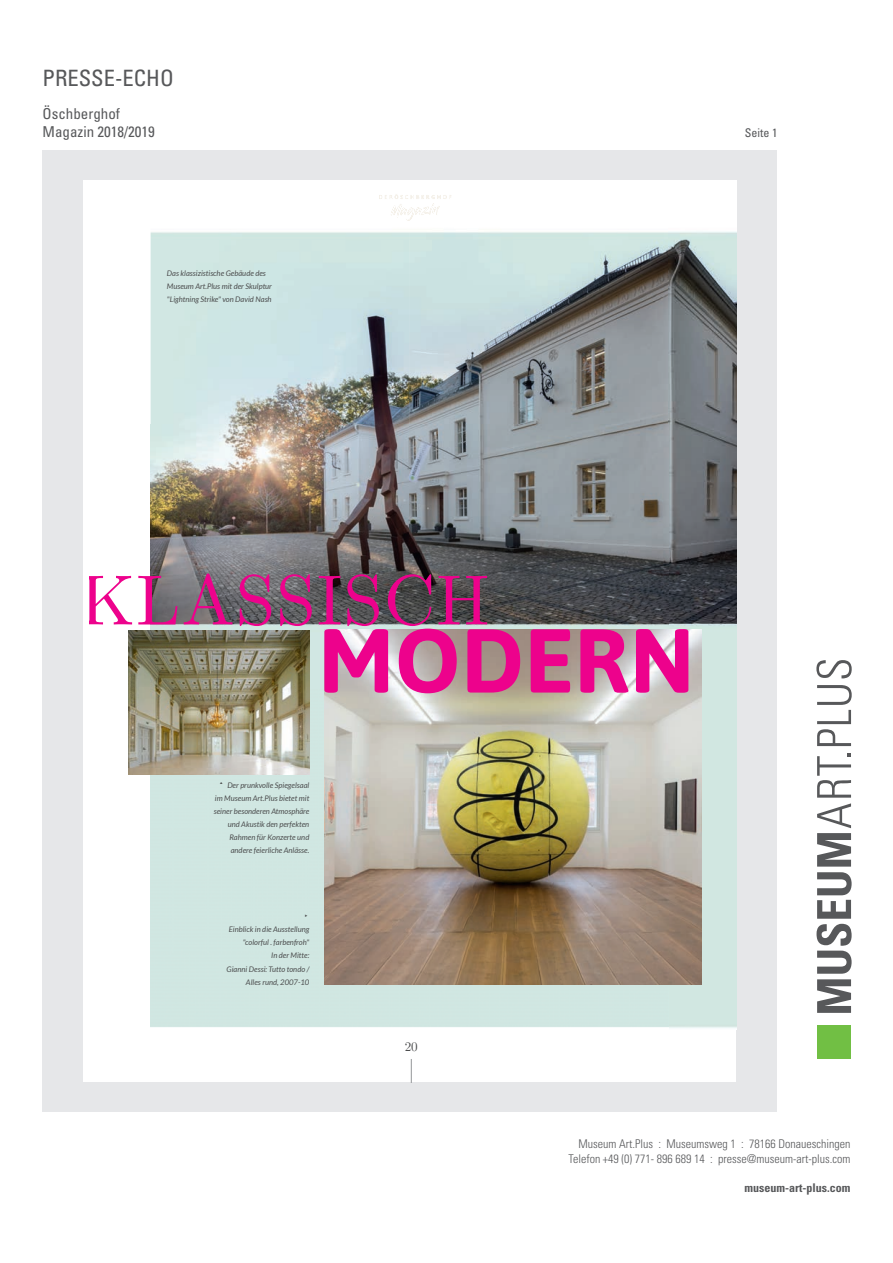
<style>
.page{position:relative;width:893px;height:1263px;background:#fff}
.page>*{position:absolute;margin:0;border:0;box-sizing:border-box;transform-origin:0 0}
.t1{font:700 103.95px "Jaldi";letter-spacing:.005em;color:#ed028c}
.t2{font:71.25px "LM Roman 10";letter-spacing:.015em;color:#ed028c}
.t3{font:condensed 22.5px "Univers";color:#57585a}
.t4{font:condensed 15px/18px "Univers";color:#57585a}
.t5{font:13.2px "LM Roman 10";color:#4b4c4d}
.t6{font:300 condensed 12px/14.4px "Univers";color:#57585a;text-align:right}
.t7{font:700 condensed 12px "Univers";color:#57585a}
.t8{font:condensed 12px "Univers";color:#57585a}
.t9{font:italic 7.65px/13.2px "Lato";color:#4b4c4d;text-align:right}
</style>
<div class="page">
<div style="left:43px;top:151px;width:734px;height:961px;background:#e6e7e9"></div>
<svg style="left:816px;top:753px;width:36px;height:260px"></svg>
<svg style="left:817px;top:685px;width:35px;height:61px"></svg>
<svg style="left:816px;top:660px;width:36px;height:19px"></svg>
<div style="left:817px;top:1025px;width:34px;height:34px;background:#71bf44"></div>
<div style="left:84px;top:181px;width:652px;height:901px;background:#fff"></div>
<svg style="left:411px;top:1059px;width:1px;height:23px"></svg>
<img style="left:151px;top:231px;width:585px;height:797px">
<svg style="left:379px;top:194px;width:72px;height:27px"></svg>
<img style="left:325px;top:630px;width:377px;height:355px">
<img style="left:129px;top:631px;width:180px;height:143px">
<h3 class="t3" style="left:43px;top:64px;width:133px">PRESSE-ECHO</h3>
<h3 class="t4" style="left:43px;top:104px;width:114px">Öschberghof<br>Magazin 2018/2019</h3>
<p class="t9" style="left:167px;top:266px;width:107px;text-align:left">Das klassizistische Gebäude des<br>Museum Art.Plus mit der Skulptur "Lightning Strike" von David Nash</p>
<h3 class="t8" style="left:745px;top:125px;width:34px">Seite 1</h3>
<h2 class="t2" style="left:80px;top:544px;width:411px">KLASSISCH</h2>
<h1 class="t1" style="left:318px;top:596px;width:378px">MODERN</h1>
<p class="t9" style="left:214px;top:778px;width:97px">Der prunkvolle Spiegelsaal<br>im Museum Art.Plus bietet mit seiner besonderen Atmosphäre und Akustik den perfekten<br>Rahmen für Konzerte und andere feierliche Anlässe.</p>
<p class="t9" style="left:227px;top:923px;width:84px">Einblick in die Ausstellung "colorful . farbenfroh"<br>In der Mitte:<br>Gianni Dessi: Tutto tondo /<br>Alles rund, 2007-10</p>
<h3 class="t5" style="left:405px;top:1036px;width:15px">20</h3>
<h3 class="t6" style="left:569px;top:1137px;width:283px">Museum Art.Plus : Museumsweg 1 : 78166 Donaueschingen<br>Telefon +49 (0) 771- 896 689 14 : presse@museum-art-plus.com</h3>
<h3 class="t7" style="left:744px;top:1180px;width:107px">museum-art-plus.com</h3>
</div>
